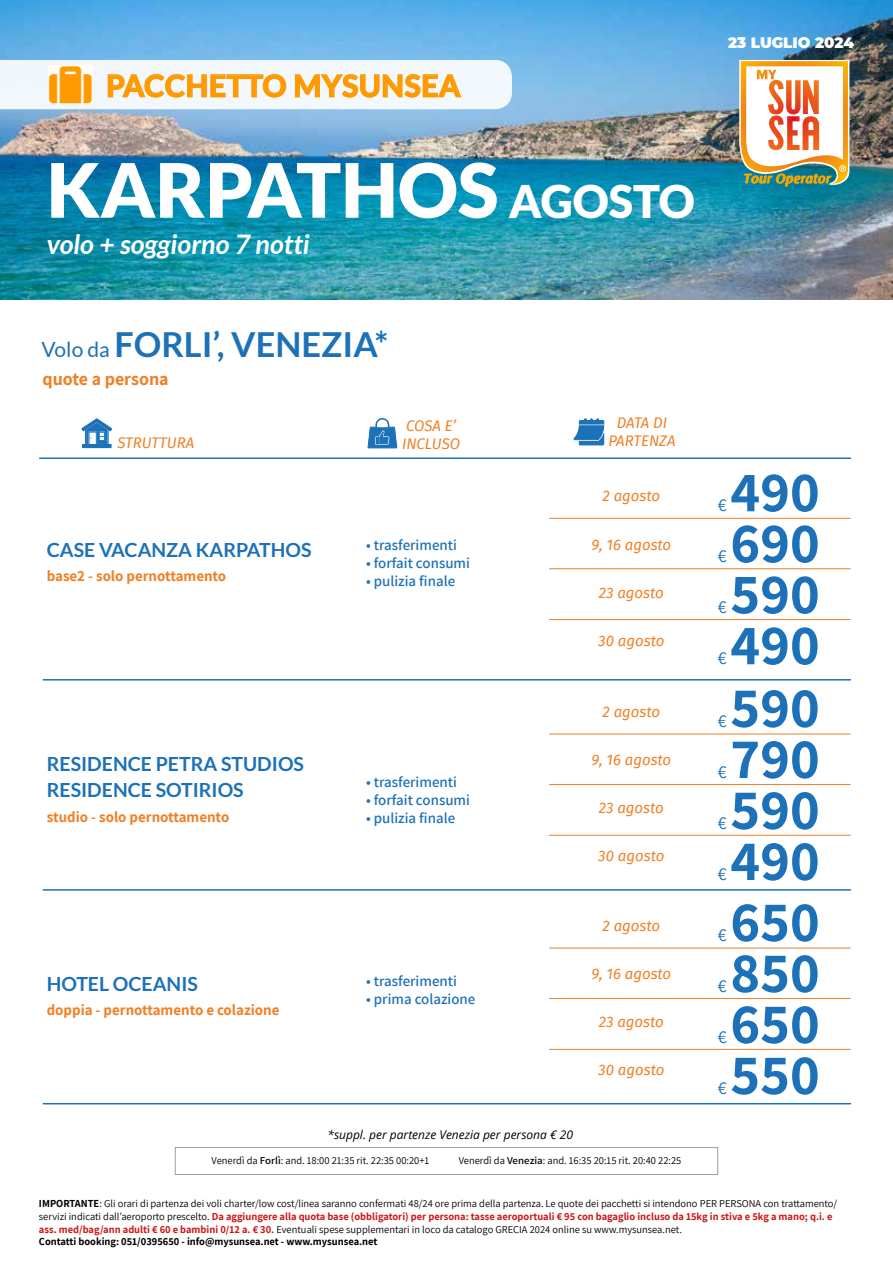
<style>
.page{position:relative;width:893px;height:1263px;background:#fff}
.page>*{position:absolute;margin:0;border:0;box-sizing:border-box;transform-origin:0 0}
.t1{font:900 75px "Lato";color:#fff}
.t2{font:700 57px "Assistant";color:#1d71b8}
.t3{font:700 34.5px "Lato";color:#1d71b8}
.t4{font:700 30px "Lato";letter-spacing:.02em;color:#f90}
.t5{font:italic 700 27px "Lato";color:#fff}
.t6{font:700 19.5px "Lato";color:#1d71b8}
.t7{font:700 18px "Assistant";color:#f08026}
.t8{font:18px "Assistant";color:#1d71b8}
.t9{font:italic 15px/18px "Fira Sans";color:#f08026;text-align:center}
.t10{font:600 15px "Assistant";color:#1d71b8}
.t11{font:700 15px "Assistant";color:#f08026}
.t12{font:900 15px "Montserrat";color:#fff}
.t13{font:italic 12px "Open Sans";color:#000}
.t14{font:10.5px/12.6px "Assistant";color:#000}
.s1{font-size:45px}
.s2{font-weight:400;font-size:21px}
.s3{font-weight:600}
.s4{font-weight:700}
.s5{font-weight:700;color:#cd171a}
</style>
<div class="page">
<img style="left:0;top:0;width:893px;height:299px">
<svg style="left:739px;top:60px;width:111px;height:128px"></svg>
<hr style="left:40px;top:457px;width:810px;height:2px;background:#1d71b8">
<hr style="left:43px;top:679px;width:807px;height:1px;background:#1d71b8">
<hr style="left:43px;top:889px;width:807px;height:2px;background:#1d71b8">
<hr style="left:43px;top:1103px;width:807px;height:1px;background:#1d71b8">
<svg style="left:81px;top:418px;width:31px;height:30px"></svg>
<svg style="left:574px;top:418px;width:30px;height:28px"></svg>
<svg style="left:0;top:60px;width:512px;height:49px"></svg>
<img style="left:49px;top:66px;width:43px;height:38px">
<svg style="left:367px;top:418px;width:31px;height:31px"></svg>
<hr style="left:549px;top:568px;width:301px;height:1px;background:#f08026">
<hr style="left:549px;top:784px;width:301px;height:1px;background:#f08026">
<hr style="left:549px;top:998px;width:301px;height:1px;background:#f08026">
<hr style="left:549px;top:518px;width:301px;height:1px;background:#f08026">
<hr style="left:549px;top:734px;width:301px;height:1px;background:#f08026">
<hr style="left:549px;top:948px;width:301px;height:1px;background:#f08026">
<hr style="left:549px;top:619px;width:301px;height:1px;background:#f08026">
<hr style="left:549px;top:835px;width:301px;height:1px;background:#f08026">
<hr style="left:549px;top:1049px;width:301px;height:1px;background:#f08026">
<div style="left:175px;top:1147px;width:543px;height:28px;border:1px solid #9d9d9c"></div>
<h3 class="t4" style="left:106px;top:69px;width:356px">PACCHETTO MYSUNSEA</h3>
<h1 class="t1" style="left:47px;top:146px;width:649px">KARPATHOS <span class="s1">AGOSTO</span></h1>
<h3 class="t5" style="left:47px;top:228px;width:265px">volo + soggiorno 7 notti</h3>
<h3 class="t12" style="left:728px;top:31px;width:128px">23 LUGLIO 2024</h3>
<h3 class="t3" style="left:42px;top:325px;width:348px"><span class="s2">Volo da</span> FORLI’, VENEZIA*</h3>
<h3 class="t7" style="left:43px;top:367px;width:128px">quote a persona</h3>
<h3 class="t9" style="left:117px;top:434px;width:78px">STRUTTURA</h3>
<h3 class="t6" style="left:47px;top:539px;width:266px">CASE VACANZA KARPATHOS</h3>
<h3 class="t11" style="left:47px;top:566px;width:181px">base2 - solo pernottamento</h3>
<h3 class="t9" style="left:402px;top:416px;width:59px;text-align:left">COSA E’<br>INCLUSO</h3>
<h3 class="t10" style="left:366px;top:534px;width:92px">• trasferimenti</h3>
<h3 class="t10" style="left:366px;top:552px;width:105px">• forfait consumi</h3>
<h3 class="t10" style="left:366px;top:570px;width:91px">• pulizia finale</h3>
<h3 class="t9" style="left:609px;top:413px;width:68px">DATA DI<br>PARTENZA</h3>
<h3 class="t9" style="left:602px;top:487px;width:59px">2 agosto</h3>
<h3 class="t9" style="left:591px;top:535px;width:81px">9, 16 agosto</h3>
<h3 class="t9" style="left:599px;top:583px;width:67px">23 agosto</h3>
<h3 class="t9" style="left:598px;top:631px;width:68px">30 agosto</h3>
<h3 class="t6" style="left:47px;top:752px;width:259px">RESIDENCE PETRA STUDIOS</h3>
<h3 class="t6" style="left:47px;top:779px;width:198px">RESIDENCE SOTIRIOS</h3>
<h3 class="t11" style="left:47px;top:806px;width:184px">studio - solo pernottamento</h3>
<h3 class="t6" style="left:47px;top:972px;width:153px">HOTEL OCEANIS</h3>
<h3 class="t11" style="left:47px;top:1000px;width:234px">doppia - pernottamento e colazione</h3>
<h3 class="t10" style="left:366px;top:772px;width:92px">• trasferimenti</h3>
<h3 class="t10" style="left:366px;top:790px;width:105px">• forfait consumi</h3>
<h3 class="t10" style="left:366px;top:808px;width:91px">• pulizia finale</h3>
<h3 class="t9" style="left:602px;top:703px;width:59px">2 agosto</h3>
<h3 class="t9" style="left:591px;top:751px;width:81px">9, 16 agosto</h3>
<h3 class="t9" style="left:599px;top:799px;width:67px">23 agosto</h3>
<h3 class="t9" style="left:598px;top:847px;width:68px">30 agosto</h3>
<h3 class="t10" style="left:366px;top:971px;width:92px">• trasferimenti</h3>
<h3 class="t10" style="left:366px;top:989px;width:111px">• prima colazione</h3>
<h3 class="t9" style="left:602px;top:917px;width:59px">2 agosto</h3>
<h3 class="t9" style="left:591px;top:965px;width:81px">9, 16 agosto</h3>
<h3 class="t9" style="left:599px;top:1013px;width:67px">23 agosto</h3>
<h3 class="t9" style="left:598px;top:1061px;width:68px">30 agosto</h3>
<p class="t13" style="left:327px;top:1126px;width:247px">*suppl. per partenze Venezia per persona € 20</p>
<h2 class="t2" style="left:730px;top:453px;width:91px">490</h2>
<h3 class="t8" style="left:718px;top:493px;width:10px">€</h3>
<h2 class="t2" style="left:730px;top:504px;width:91px">690</h2>
<h3 class="t8" style="left:718px;top:544px;width:10px">€</h3>
<h2 class="t2" style="left:730px;top:555px;width:91px">590</h2>
<h3 class="t8" style="left:718px;top:595px;width:10px">€</h3>
<h2 class="t2" style="left:730px;top:606px;width:91px">490</h2>
<h3 class="t8" style="left:718px;top:646px;width:10px">€</h3>
<h2 class="t2" style="left:730px;top:669px;width:91px">590</h2>
<h3 class="t8" style="left:718px;top:709px;width:10px">€</h3>
<h2 class="t2" style="left:730px;top:720px;width:91px">790</h2>
<h3 class="t8" style="left:718px;top:760px;width:10px">€</h3>
<h2 class="t2" style="left:730px;top:771px;width:91px">590</h2>
<h3 class="t8" style="left:718px;top:811px;width:10px">€</h3>
<h2 class="t2" style="left:730px;top:822px;width:91px">490</h2>
<h3 class="t8" style="left:718px;top:862px;width:10px">€</h3>
<h2 class="t2" style="left:730px;top:883px;width:91px">650</h2>
<h3 class="t8" style="left:718px;top:923px;width:10px">€</h3>
<h2 class="t2" style="left:730px;top:934px;width:91px">850</h2>
<h3 class="t8" style="left:718px;top:974px;width:10px">€</h3>
<h2 class="t2" style="left:730px;top:985px;width:91px">650</h2>
<h3 class="t8" style="left:718px;top:1025px;width:10px">€</h3>
<h2 class="t2" style="left:730px;top:1036px;width:91px">550</h2>
<h3 class="t8" style="left:718px;top:1076px;width:10px">€</h3>
<p class="t14" style="left:212px;top:1154px;width:219px">Venerdì da <span class="s3">Forlì</span>: and. 18:00 21:35 rit. 22:35 00:20+1</p>
<p class="t14" style="left:459px;top:1154px;width:224px">Venerdì da <span class="s3">Venezia</span>: and. 16:35 20:15 rit. 20:40 22:25</p>
<p class="t14" style="left:39px;top:1197px;width:800px"><span class="s4">IMPORTANTE</span>: Gli orari di partenza dei voli charter/low cost/linea saranno confermati 48/24 ore prima della partenza. Le quote dei pacchetti si intendono PER PERSONA con trattamento/ servizi indicati dall’aeroporto prescelto. <span class="s5">Da aggiungere alla quota base (obbligatori) per persona: tasse aeroportuali € 95 con bagaglio incluso da 15kg in stiva e 5kg a mano; q.i. e ass. med/bag/ann adulti € 60 e bambini 0/12 a. € 30.</span> Eventuali spese supplementari in loco da catalogo GRECIA 2024 online su www.mysunsea.net.<br><span class="s4">Contatti booking: 051/0395650 - info@mysunsea.net - www.mysunsea.net</span></p>
</div>
